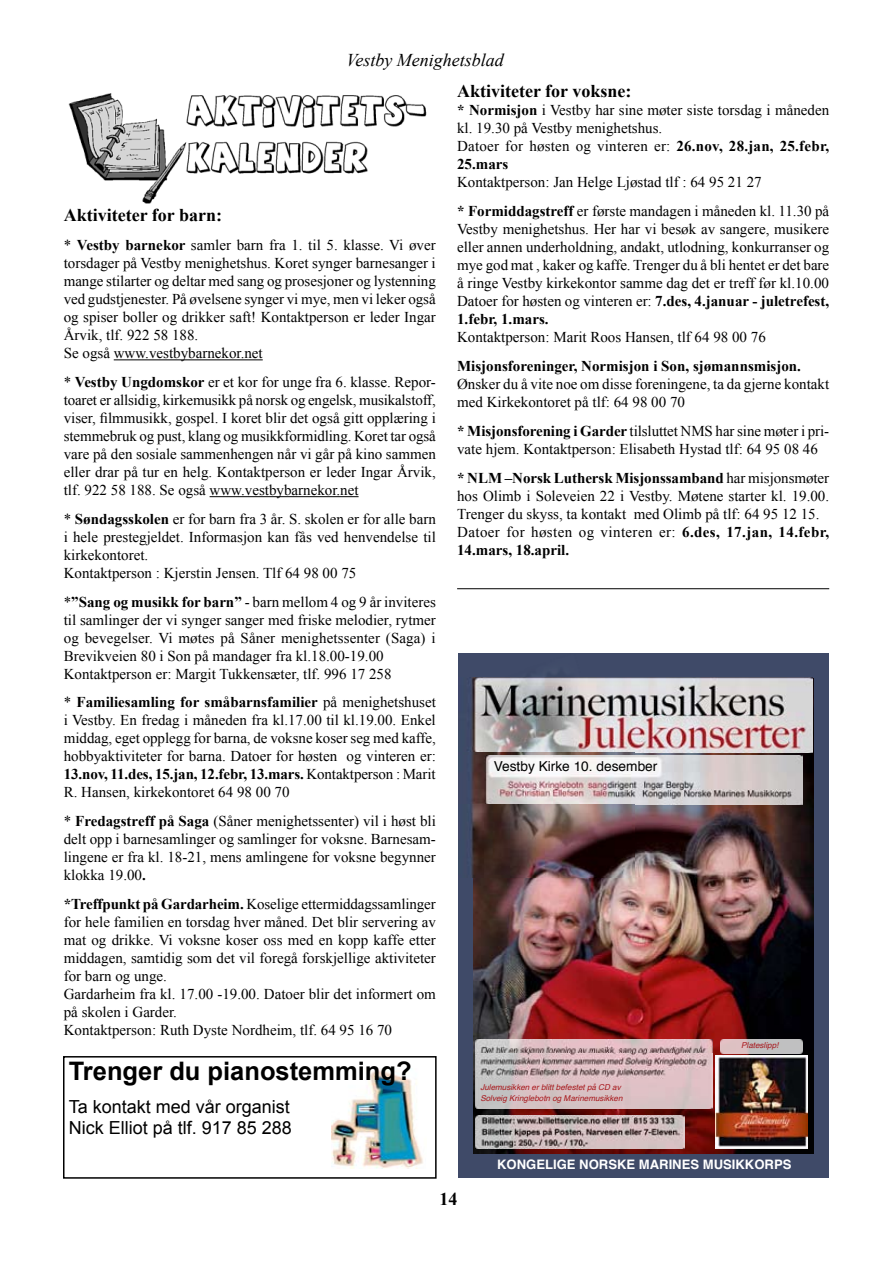
<style>
.page{position:relative;width:893px;height:1263px;background:#fff}
.page>*{position:absolute;margin:0;border:0;box-sizing:border-box;transform-origin:0 0}
.t1{font:700 25.5px "Arial";color:#000}
.t2{font:18px/21.6px "Arial";color:#000}
.t3{font:700 18px "Times New Roman";color:#000}
.t4{font:italic 18px "Times New Roman";color:#000}
.t5{font:15px/18px "Times New Roman";color:#000}
.t6{font:700 15px "Times New Roman";color:#000}
.t7{font:13.65px "Helvetica";color:#000}
.t8{font:700 13.05px "Helvetica";color:#fff}
.t9{font:italic 8.1px/11.2px "Helvetica";color:#a8171c}
.s1{font-weight:700}
</style>
<div class="page">
<img style="left:68px;top:93px;width:359px;height:111px">
<hr style="left:457px;top:588px;width:372px;height:1px;background:#000">
<hr style="left:114px;top:359px;width:149px;height:1px;background:#000">
<hr style="left:210px;top:496px;width:149px;height:1px;background:#000">
<img style="left:473px;top:678px;width:342px;height:476px">
<div style="left:815px;top:653px;width:14px;height:525px;background:#3f4a68"></div>
<div style="left:459px;top:653px;width:14px;height:525px;background:#3f4a68"></div>
<div style="left:459px;top:653px;width:370px;height:25px;background:#3f4a68"></div>
<div style="left:464px;top:1154px;width:365px;height:24px;background:#3f4a68"></div>
<img style="left:471px;top:677px;width:341px;height:75px">
<img style="left:471px;top:752px;width:163px;height:3px">
<img style="left:471px;top:755px;width:332px;height:50px">
<img style="left:471px;top:805px;width:163px;height:72px">
<img style="left:720px;top:1040px;width:83px;height:13px">
<img style="left:475px;top:1040px;width:238px;height:69px">
<img style="left:475px;top:1115px;width:209px;height:34px">
<img style="left:716px;top:1055px;width:92px;height:94px">
<img style="left:332px;top:1068px;width:91px;height:100px">
<div style="left:63px;top:1056px;width:374px;height:123px;border:2px solid #000"></div>
<p class="t4" style="left:346px;top:48px;width:159px">Vestby Menighetsblad</p>
<p class="t3" style="left:64px;top:203px;width:160px">Aktiviteter for barn:</p>
<p class="t5" style="left:64px;top:236px;width:374px">* <span class="s1">Vestby barnekor</span> samler barn fra 1. til 5. klasse. Vi øver torsdager på Vestby menighetshus. Koret synger barnesanger i mange stilarter og deltar med sang og prosesjoner og lystenning ved gudstjenester. På øvelsene synger vi mye, men vi leker også og spiser boller og drikker saft! Kontaktperson er leder Ingar Årvik, tlf. 922 58 188.<br>Se også www.vestbybarnekor.net</p>
<p class="t5" style="left:64px;top:373px;width:374px;text-align:justify">* <span class="s1">Vestby Ungdomskor</span> er et kor for unge fra 6. klasse. Repor&shy;toaret er allsidig, kirkemusikk på norsk og engelsk, musikalstoff, viser, filmmusikk, gospel. I koret blir det også gitt opplæring i stemmebruk og pust, klang og musikkformidling. Koret tar også vare på den sosiale sammenhengen når vi går på kino sammen eller drar på tur en helg. Kontaktperson er leder Ingar Årvik, tlf. 922 58 188. Se også www.vestbybarnekor.net</p>
<p class="t5" style="left:64px;top:510px;width:374px">* <span class="s1">Søndagsskolen</span> er for barn fra 3 år. S. skolen er for alle barn i hele prestegjeldet. Informasjon kan fås ved henvendelse til kirkekontoret.<br>Kontaktperson : Kjerstin Jensen. Tlf 64 98 00 75</p>
<p class="t5" style="left:64px;top:592px;width:374px">*<span class="s1">”Sang og musikk for barn”</span> - barn mellom 4 og 9 år inviteres til samlinger der vi synger sanger med friske melodier, rytmer og bevegelser. Vi møtes på Såner menighetssenter (Saga) i Brevikveien 80 i Son på mandager fra kl.18.00-19.00<br>Kontaktperson er: Margit Tukkensæter, tlf. 996 17 258</p>
<p class="t5" style="left:64px;top:693px;width:374px;text-align:justify">* <span class="s1">Familiesamling for småbarnsfamilier</span> på menighetshuset i Vestby. En fredag i måneden fra kl.17.00 til kl.19.00. Enkel middag, eget opplegg for barna, de voksne koser seg med kaffe, hobbyaktiviteter for barna. Datoer for høsten og vinteren er:<br><span class="s1">13.nov, 11.des, 15.jan, 12.febr, 13.mars.</span> Kontaktperson : Marit R. Hansen, kirkekontoret 64 98 00 70</p>
<p class="t5" style="left:64px;top:812px;width:374px;text-align:justify">* <span class="s1">Fredagstreff på Saga</span> (Såner menighetssenter) vil i høst bli delt opp i barnesamlinger og samlinger for voksne. Barnesam&shy;lingene er fra kl. 18-21, mens amlingene for voksne begynner klokka 19.00<span class="s1">.</span></p>
<p class="t5" style="left:64px;top:895px;width:374px"><span class="s1">*Treffpunkt på Gardarheim.</span> Koselige ettermiddagssamlinger for hele familien en torsdag hver måned. Det blir servering av mat og drikke. Vi voksne koser oss med en kopp kaffe etter middagen, samtidig som det vil foregå forskjellige aktiviteter for barn og unge.<br>Gardarheim fra kl. 17.00 -19.00. Datoer blir det informert om på skolen i Garder.<br>Kontaktperson: Ruth Dyste Nordheim, tlf. 64 95 16 70</p>
<h1 class="t1" style="left:69px;top:1054px;width:344px">Trenger du pianostemming?</h1>
<p class="t2" style="left:69px;top:1096px;width:225px">Ta kontakt med vår organist<br>Nick Elliot på tlf. 917 85 288</p>
<p class="t3" style="left:457px;top:79px;width:176px">Aktiviteter for voksne:</p>
<p class="t5" style="left:457px;top:101px;width:374px"><span class="s1">* Normisjon</span> i Vestby har sine møter siste torsdag i måneden kl. 19.30 på Vestby menighetshus.<br>Datoer for høsten og vinteren er: <span class="s1">26.nov, 28.jan, 25.febr, 25.mars</span></p>
<p class="t5" style="left:457px;top:168px;width:374px;line-height:28.8px">Kontaktperson: Jan Helge Ljøstad tlf : 64 95 21 27<br><span class="s1">* Formiddagstreff</span> er første mandagen i måneden kl. 11.30 på</p>
<p class="t5" style="left:457px;top:220px;width:374px;text-align:justify">Vestby menighetshus. Her har vi besøk av sangere, musikere eller annen underholdning, andakt, utlodning, konkurranser og mye god mat , kaker og kaffe. Trenger du å bli hentet er det bare å ringe Vestby kirkekontor samme dag det er treff før kl.10.00<br>Datoer for høsten og vinteren er: <span class="s1">7.des, 4.januar - juletrefest, 1.febr, 1.mars.</span></p>
<p class="t5" style="left:457px;top:328px;width:310px">Kontaktperson: Marit Roos Hansen, tlf 64 98 00 76</p>
<p class="t6" style="left:457px;top:355px;width:345px">Misjonsforeninger, Normisjon i Son, sjømannsmisjon.</p>
<p class="t5" style="left:457px;top:375px;width:374px">Ønsker du å vite noe om disse foreningene, ta da gjerne kontakt med Kirkekontoret på tlf: 64 98 00 70</p>
<p class="t5" style="left:457px;top:421px;width:374px"><span class="s1">* Misjonsforening i Garder</span> tilsluttet NMS har sine møter i pri&shy;vate hjem. Kontaktperson: Elisabeth Hystad tlf: 64 95 08 46</p>
<p class="t5" style="left:457px;top:468px;width:374px"><span class="s1">* NLM –Norsk Luthersk Misjonssamband</span> har misjonsmøter hos Olimb i Soleveien 22 i Vestby. Møtene starter kl. 19.00.<br>Trenger du skyss, ta kontakt med Olimb på tlf: 64 95 12 15.<br>Datoer for høsten og vinteren er: <span class="s1">6.des, 17.jan, 14.febr, 14.mars, 18.april.</span></p>
<p class="t7" style="left:494px;top:761px;width:165px">Vestby Kirke 10. desember</p>
<p class="t9" style="left:480px;top:1082px;width:144px">Julemusikken er blitt befestet på CD av<br>Solveig Kringlebotn og Marinemusikken</p>
<p class="t9" style="left:741px;top:1040px;width:39px">Plateslipp!</p>
<p class="t8" style="left:497px;top:1158px;width:296px">KONGELIGE NORSKE MARINES MUSIKKORPS</p>
<p class="t3" style="left:440px;top:1186px;width:19px">14</p>
</div>
